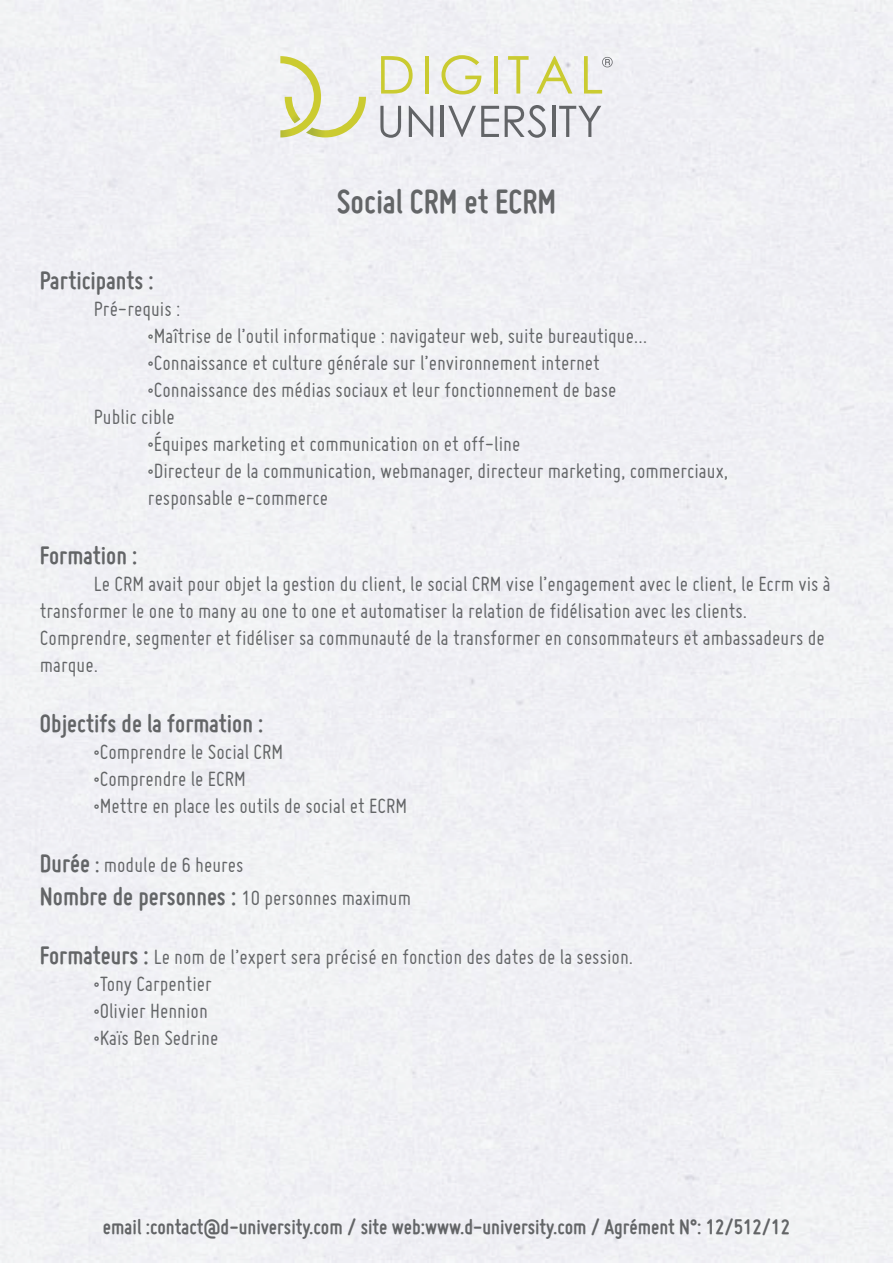
<style>
.page{position:relative;width:893px;height:1263px;background:#fff}
.page>*{position:absolute;margin:0;border:0;box-sizing:border-box;transform-origin:0 0}
.t1{font:700 36px "Miso";color:#636567}
.t2{font:700 27px "Miso";color:#636567}
.t3{font:22.5px/27px "Miso";color:#636567}
.t4{font:700 22.5px "Miso";color:#636567}
.s1{font-weight:700;font-size:27px}
.s2{font-weight:700}
.s3{font-weight:400;font-size:22.5px}
</style>
<div class="page">
<div style="left:0;top:0;width:893px;height:717px;background:#f0f0f4"></div>
<svg style="left:381px;top:56px;width:32px;height:38px"></svg>
<hr style="left:425px;top:56px;width:4px;height:38px;background:#cacb31">
<svg style="left:441px;top:55px;width:40px;height:39px"></svg>
<hr style="left:494px;top:56px;width:3px;height:38px;background:#cacb31">
<svg style="left:508px;top:56px;width:21px;height:38px"></svg>
<svg style="left:536px;top:56px;width:36px;height:38px"></svg>
<svg style="left:380px;top:106px;width:21px;height:32px"></svg>
<svg style="left:409px;top:106px;width:24px;height:31px"></svg>
<hr style="left:440px;top:106px;width:4px;height:31px;background:#626467">
<svg style="left:448px;top:106px;width:51px;height:31px"></svg>
<svg style="left:505px;top:105px;width:41px;height:33px"></svg>
<hr style="left:552px;top:106px;width:3px;height:31px;background:#626467">
<svg style="left:559px;top:106px;width:42px;height:31px"></svg>
<svg style="left:280px;top:56px;width:86px;height:81px"></svg>
<svg style="left:584px;top:56px;width:29px;height:38px"></svg>
<h1 class="t1" style="left:337px;top:181px;width:221px">Social CRM et ECRM</h1>
<p class="t2" style="left:40px;top:265px;width:115px">Participants :</p>
<p class="t3" style="left:94px;top:295px;width:88px">Pré-requis :</p>
<p class="t3" style="left:148px;top:322px;width:501px">•Maîtrise de l’outil informatique : navigateur web, suite bureautique…</p>
<p class="t3" style="left:148px;top:349px;width:453px">•Connaissance et culture générale sur l’environnement internet</p>
<p class="t3" style="left:94px;top:376px;width:524px;text-indent:54px">•Connaissance des médias sociaux et leur fonctionnement de base<br>Public cible</p>
<p class="t3" style="left:148px;top:430px;width:374px">•Équipes marketing et communication on et off-line</p>
<p class="t3" style="left:148px;top:457px;width:582px">•Directeur de la communication, webmanager, directeur marketing, commerciaux, responsable e-commerce</p>
<p class="t2" style="left:40px;top:540px;width:99px">Formation :</p>
<p class="t3" style="left:40px;top:570px;width:792px;text-indent:54px">Le CRM avait pour objet la gestion du client, le social CRM vise l’engagement avec le client, le Ecrm vis à transformer le one to many au one to one et automatiser la relation de fidélisation avec les clients.<br>Comprendre, segmenter et fidéliser sa communauté de la transformer en consommateurs et ambassadeurs de marque.</p>
<p class="t2" style="left:40px;top:708px;width:225px">Objectifs de la formation :</p>
<p class="t3" style="left:94px;top:738px;width:191px">•Comprendre le Social CRM</p>
<p class="t3" style="left:94px;top:765px;width:153px">•Comprendre le ECRM</p>
<p class="t3" style="left:94px;top:792px;width:315px">•Mettre en place les outils de social et ECRM</p>
<p class="t3" style="left:40px;top:851px;width:205px"><span class="s1">Durée</span> <span class="s2">:</span> module de 6 heures</p>
<p class="t2" style="left:40px;top:881px;width:372px">Nombre de personnes : <span class="s3">10 personnes maximum</span></p>
<p class="t3" style="left:40px;top:943px;width:595px"><span class="s1">Formateurs :</span> Le nom de l’expert sera précisé en fonction des dates de la session.</p>
<p class="t3" style="left:94px;top:970px;width:119px">•Tony Carpentier</p>
<p class="t3" style="left:94px;top:997px;width:115px">•Olivier Hennion</p>
<p class="t3" style="left:94px;top:1024px;width:126px">•Kaïs Ben Sedrine</p>
<p class="t4" style="left:103px;top:1214px;width:688px">email :contact@d-university.com / site web:www.d-university.com / Agrément N°: 12/512/12</p>
</div>
